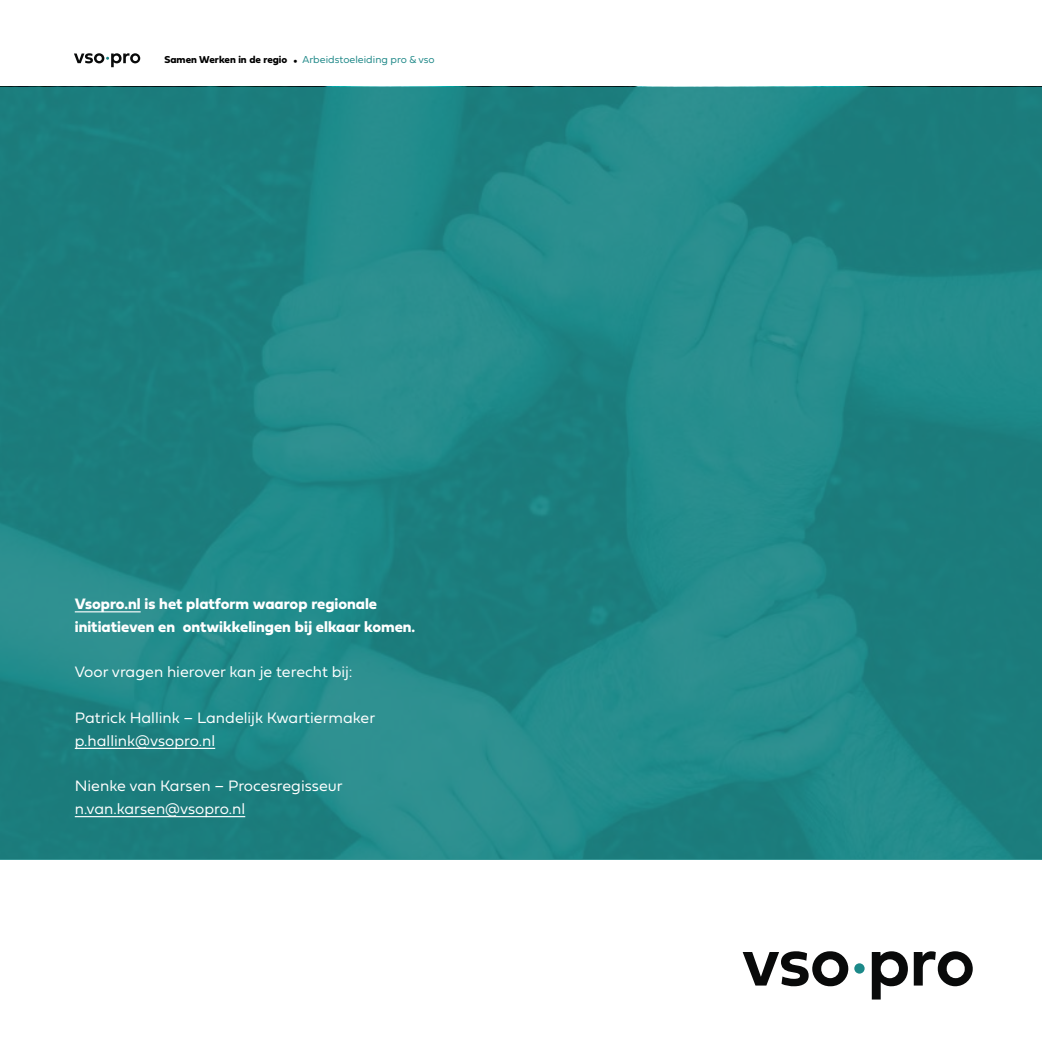
<style>
.page{position:relative;width:1042px;height:1042px;background:#fff}
.page>*{position:absolute;margin:0;border:0;box-sizing:border-box;transform-origin:0 0}
.t1{font:15.75px/22.8px "Fieldwork Geo Light";color:#fff}
.t2{font:15.75px/22.8px "Fieldwork Geo Bold";color:#fff}
.t3{font:10.5px "Fieldwork Geo Light";color:#1f8888}
.s1{font-family:"Fieldwork Geo Bold";color:#000}
.s2{font-size:17.5px;color:#000}
</style>
<div class="page">
<svg style="left:74px;top:53px;width:66px;height:14px"></svg>
<div style="left:0;top:87px;width:1042px;height:772px;background:linear-gradient(to right,#208484,#218687)"></div>
<svg style="left:742px;top:951px;width:106px;height:35px"></svg>
<svg style="left:854px;top:963px;width:10px;height:10px"></svg>
<svg style="left:872px;top:951px;width:36px;height:48px"></svg>
<svg style="left:914px;top:951px;width:59px;height:35px"></svg>
<hr style="left:75px;top:611px;width:66px;height:1px;background:#fff">
<hr style="left:75px;top:748px;width:140px;height:1px;background:#fff">
<hr style="left:75px;top:816px;width:170px;height:1px;background:#fff">
<p class="t3" style="left:164px;top:51px;width:272px"><span class="s1">Samen Werken in de regio</span> <span class="s2">•</span> Arbeidstoeleiding pro &amp; vso</p>
<p class="t2" style="left:75px;top:592px;width:342px">Vsopro.nl is het platform waarop regionale initiatieven en ontwikkelingen bij elkaar komen.</p>
<p class="t1" style="left:75px;top:660px;width:279px">Voor vragen hierover kan je terecht bij:</p>
<p class="t1" style="left:75px;top:705px;width:302px">Patrick Hallink – Landelijk Kwartiermaker p.hallink@vsopro.nl</p>
<p class="t1" style="left:75px;top:774px;width:269px">Nienke van Karsen – Procesregisseur n.van.karsen@vsopro.nl</p>
</div>
